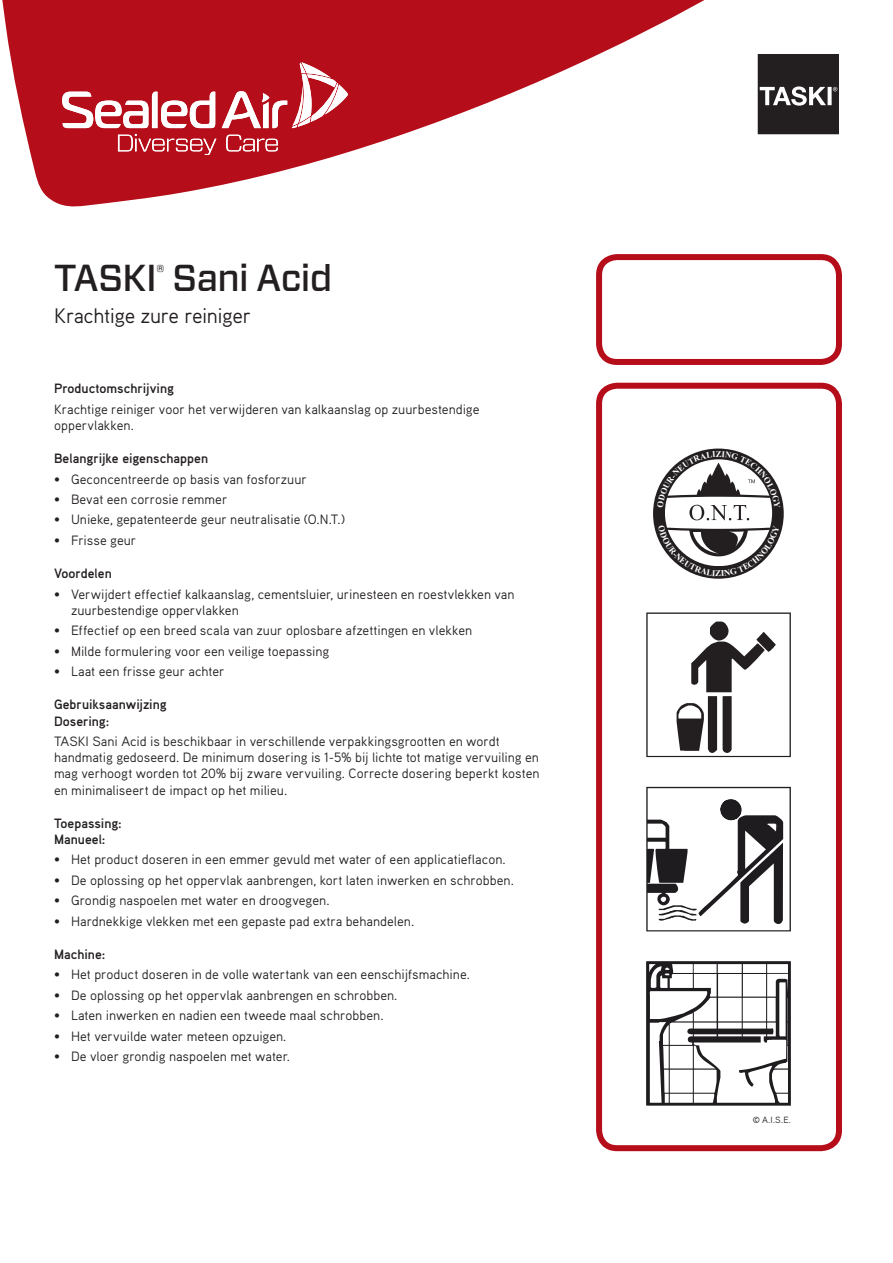
<style>
.page{position:relative;width:893px;height:1263px;background:#fff}
.page>*{position:absolute;margin:0;border:0;box-sizing:border-box;transform-origin:0 0}
.Main_head{font:500 37.5px "Forza";letter-spacing:-.015em;color:#231f20}
.Mainhead_descriptor{font:21px "Aaux Pro OT";letter-spacing:-.025em;color:#231f20}
.Maintext{font:13.5px/16.2px "Aaux Pro OT";color:#231f20}
.Subheads{font:700 13.5px/16.2px "Aaux Pro OT";color:#231f20}
.t1{font:9px "Aaux Pro OT";color:#231f20}
.t2{font:700 8.7px "Times New Roman";color:#fff}
.t3{font:700 8.55px "Times New Roman";color:#fff}
</style>
<div class="page">
<svg style="left:2px;top:0;width:837px;height:207px"></svg>
<div style="left:596px;top:254px;width:246px;height:111px;border:6px solid #b50e1a;border-radius:18px"></div>
<svg style="left:758px;top:54px;width:81px;height:80px;background:#393637"></svg>
<svg style="left:62px;top:92px;width:153px;height:36px"></svg>
<svg style="left:222px;top:62px;width:126px;height:66px"></svg>
<svg style="left:118px;top:134px;width:98px;height:21px;background:#c5434d"></svg>
<svg style="left:226px;top:135px;width:52px;height:16px"></svg>
<div style="left:596px;top:383px;width:246px;height:768px;border:6px solid #b50e1a;border-radius:18px"></div>
<svg style="left:646px;top:612px;width:145px;height:145px"></svg>
<div style="left:653px;top:449px;width:131px;height:130px;background:#231f20;border-radius:50%"></div>
<svg style="left:650px;top:965px;width:137px;height:137px"></svg>
<div style="left:646px;top:961px;width:145px;height:145px;border:3px solid #1f1c1f"></div>
<svg style="left:646px;top:787px;width:145px;height:144px"></svg>
<svg style="left:657px;top:451px;width:123px;height:125px"></svg>
<p class="Main_head" style="left:54px;top:253px;width:280px">TASKI<sup>®</sup> Sani Acid</p>
<p class="Mainhead_descriptor" style="left:54px;top:303px;width:199px">Krachtige zure reiniger</p>
<p class="Subheads" style="left:54px;top:380px;width:122px">Productomschrijving</p>
<p class="Maintext" style="left:54px;top:400px;width:427px">Krachtige reiniger voor het verwijderen van kalkaanslag op zuurbestendige oppervlakken.</p>
<p class="Subheads" style="left:54px;top:450px;width:156px">Belangrijke eigenschappen</p>
<p class="Maintext" style="left:54px;top:470px;width:254px">• Geconcentreerde op basis van fosforzuur</p>
<p class="Maintext" style="left:54px;top:491px;width:175px">• Bevat een corrosie remmer</p>
<p class="Maintext" style="left:54px;top:511px;width:293px">• Unieke, gepatenteerde geur neutralisatie (O.N.T.)</p>
<p class="Maintext" style="left:54px;top:532px;width:84px">• Frisse geur</p>
<p class="Subheads" style="left:54px;top:565px;width:59px">Voordelen</p>
<p class="Maintext" style="left:71px;top:585px;width:445px;text-indent:-17px">• Verwijdert effectief kalkaanslag, cementsluier, urinesteen en roestvlekken van zuurbestendige oppervlakken</p>
<p class="Maintext" style="left:54px;top:622px;width:420px">• Effectief op een breed scala van zuur oplosbare afzettingen en vlekken</p>
<p class="Maintext" style="left:54px;top:642px;width:277px">• Milde formulering voor een veilige toepassing</p>
<p class="Maintext" style="left:54px;top:663px;width:172px">• Laat een frisse geur achter</p>
<p class="Subheads" style="left:54px;top:696px;width:114px">Gebruiksaanwijzing<br>Dosering:</p>
<p class="Maintext" style="left:54px;top:733px;width:487px">TASKI Sani Acid is beschikbaar in verschillende verpakkingsgrootten en wordt handmatig gedoseerd. De minimum dosering is 1-5% bij lichte tot matige vervuiling en mag verhoogt worden tot 20% bij zware vervuiling. Correcte dosering beperkt kosten en minimaliseert de impact op het milieu.</p>
<p class="Subheads" style="left:54px;top:814px;width:69px">Toepassing:<br>Manueel:</p>
<p class="Maintext" style="left:54px;top:851px;width:453px">• Het product doseren in een emmer gevuld met water of een applicatieflacon.</p>
<p class="Maintext" style="left:54px;top:872px;width:461px">• De oplossing op het oppervlak aanbrengen, kort laten inwerken en schrobben.</p>
<p class="Maintext" style="left:54px;top:892px;width:277px">• Grondig naspoelen met water en droogvegen.</p>
<p class="Maintext" style="left:54px;top:912px;width:362px">• Hardnekkige vlekken met een gepaste pad extra behandelen.</p>
<p class="Subheads" style="left:54px;top:946px;width:53px">Machine:</p>
<p class="Maintext" style="left:54px;top:966px;width:417px">• Het product doseren in de volle watertank van een eenschijfsmachine.</p>
<p class="Maintext" style="left:54px;top:987px;width:345px">• De oplossing op het oppervlak aanbrengen en schrobben.</p>
<p class="Maintext" style="left:54px;top:1007px;width:331px">• Laten inwerken en nadien een tweede maal schrobben.</p>
<p class="Maintext" style="left:54px;top:1028px;width:234px">• Het vervuilde water meteen opzuigen.</p>
<p class="Maintext" style="left:54px;top:1048px;width:238px">• De vloer grondig naspoelen met water.</p>
<p class="t3" style="left:716px;top:448px;width:7px">Z</p>
<p class="t2" style="left:715px;top:567px;width:7px">Z</p>
<p class="t1" style="left:753px;top:1114px;width:40px">© A.I.S.E.</p>
</div>
